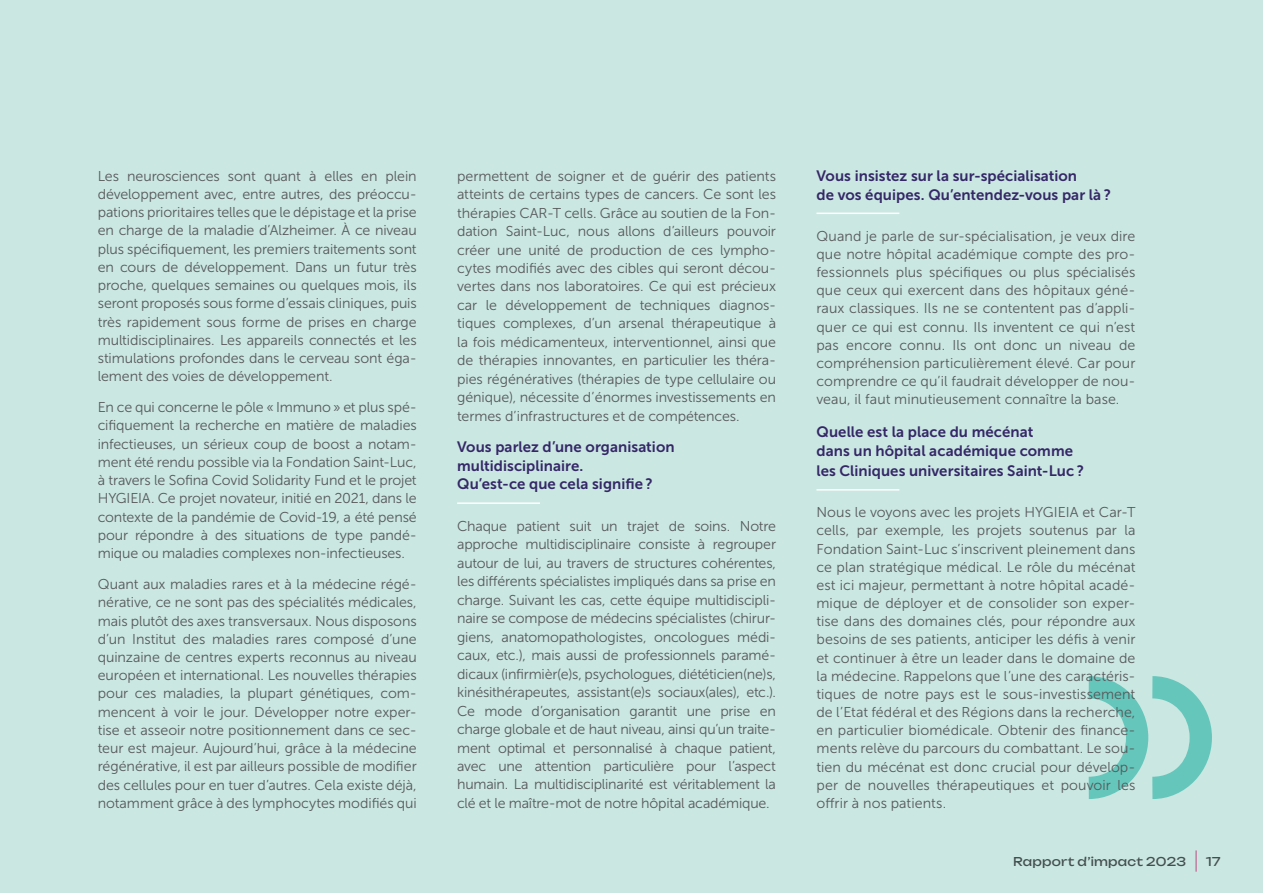
<style>
.page{position:relative;width:1263px;height:893px;background:#cae7e2}
.page>*{position:absolute;margin:0;border:0;box-sizing:border-box;transform-origin:0 0}
.t1{font:15px/18.5px "Museo Sans 700";letter-spacing:.005em;color:#352767}
.t2{font:14.25px/18.3px "Museo Sans 300";letter-spacing:-.005em;color:#57585a;text-align:justify}
.t3{font:12px "Unbounded";letter-spacing:.015em;color:#57585a}
</style>
<div class="page">
<svg style="left:1089px;top:676px;width:123px;height:123px"></svg>
<hr style="left:457px;top:502px;width:83px;height:2px;background:#fff">
<hr style="left:816px;top:213px;width:83px;height:1px;background:#fff">
<hr style="left:816px;top:489px;width:83px;height:2px;background:#fff">
<p class="t2" style="left:98px;top:167px;width:320px">Les neurosciences sont quant à elles en plein développement avec, entre autres, des préoccu&shy;pations prioritaires telles que le dépistage et la prise en charge de la maladie d’Alzheimer. À ce niveau plus spécifiquement, les premiers traitements sont en cours de développement. Dans un futur très proche, quelques semaines ou quelques mois, ils seront proposés sous forme d’essais cliniques, puis très rapidement sous forme de prises en charge multidisciplinaires. Les appareils connectés et les stimulations profondes dans le cerveau sont éga&shy;lement des voies de développement.</p>
<p class="t2" style="left:98px;top:398px;width:320px">En ce qui concerne le pôle « Immuno» et plus spé&shy;cifiquement la recherche en matière de maladies infectieuses, un sérieux coup de boost a notam&shy;ment été rendu possible via la Fondation Saint-Luc, à travers le Sofina Covid Solidarity Fund et le projet HYGIEIA. Ce projet novateur, initié en 2021, dans le contexte de la pandémie de Covid-19, a été pensé pour répondre à des situations de type pandé&shy;mique ou maladies complexes non-infectieuses.</p>
<p class="t2" style="left:98px;top:575px;width:320px">Quant aux maladies rares et à la médecine régé&shy;nérative, ce ne sont pas des spécialités médicales, mais plutôt des axes transversaux. Nous disposons d’un Institut des maladies rares composé d’une quinzaine de centres experts reconnus au niveau européen et international. Les nouvelles thérapies pour ces maladies, la plupart génétiques, com&shy;mencent à voir le jour. Développer notre exper&shy;tise et asseoir notre positionnement dans ce sec&shy;teur est majeur. Aujourd’hui, grâce à la médecine régénérative, il est par ailleurs possible de modifier des cellules pour en tuer d’autres. Cela existe déjà, notamment grâce à des lymphocytes modifiés qui</p>
<p class="t2" style="left:457px;top:167px;width:320px">permettent de soigner et de guérir des patients atteints de certains types de cancers. Ce sont les thérapies CAR-T cells. Grâce au soutien de la Fon&shy;dation Saint-Luc, nous allons d’ailleurs pouvoir créer une unité de production de ces lympho&shy;cytes modifiés avec des cibles qui seront décou&shy;vertes dans nos laboratoires. Ce qui est précieux car le développement de techniques diagnos&shy;tiques complexes, d’un arsenal thérapeutique à la fois médicamenteux, interventionnel, ainsi que de thérapies innovantes, en particulier les théra&shy;pies régénératives (thérapies de type cellulaire ou génique), nécessite d’énormes investissements en termes d’infrastructures et de compétences.</p>
<p class="t1" style="left:457px;top:438px;width:219px">Vous parlez d’une organisation multidisciplinaire.<br>Qu’est-ce que cela signifie ?</p>
<p class="t2" style="left:457px;top:517px;width:320px">Chaque patient suit un trajet de soins. Notre approche multidisciplinaire consiste à regrouper autour de lui, au travers de structures cohérentes, les différents spécialistes impliqués dans sa prise en charge. Suivant les cas, cette équipe multidiscipli&shy;naire se compose de médecins spécialistes (chirur&shy;giens, anatomopathologistes, oncologues médi&shy;caux, etc.), mais aussi de professionnels paramé&shy;dicaux (infirmièr(e)s, psychologues, diététicien(ne)s, kinésithérapeutes, assistant(e)s sociaux(ales), etc.).<br>Ce mode d’organisation garantit une prise en charge globale et de haut niveau, ainsi qu’un traite&shy;ment optimal et personnalisé à chaque patient, avec une attention particulière pour l’aspect humain. La multidisciplinarité est véritablement la clé et le maître-mot de notre hôpital académique.</p>
<p class="t1" style="left:816px;top:167px;width:296px">Vous insistez sur la sur-spécialisation<br>de vos équipes. Qu’entendez-vous par là ?</p>
<p class="t2" style="left:816px;top:227px;width:320px">Quand je parle de sur-spécialisation, je veux dire que notre hôpital académique compte des pro&shy;fessionnels plus spécifiques ou plus spécialisés que ceux qui exercent dans des hôpitaux géné&shy;raux classiques. Ils ne se contentent pas d’appli&shy;quer ce qui est connu. Ils inventent ce qui n’est pas encore connu. Ils ont donc un niveau de compréhension particulièrement élevé. Car pour comprendre ce qu’il faudrait développer de nou&shy;veau, il faut minutieusement connaître la base.</p>
<p class="t1" style="left:816px;top:422px;width:269px;line-height:19.6px">Quelle est la place du mécénat<br>dans un hôpital académique comme les Cliniques universitaires Saint-Luc ?</p>
<p class="t2" style="left:816px;top:503px;width:320px">Nous le voyons avec les projets HYGIEIA et Car-T cells, par exemple, les projets soutenus par la Fondation Saint-Luc s’inscrivent pleinement dans ce plan stratégique médical. Le rôle du mécénat est ici majeur, permettant à notre hôpital acadé&shy;mique de déployer et de consolider son exper&shy;tise dans des domaines clés, pour répondre aux besoins de ses patients, anticiper les défis à venir et continuer à être un leader dans le domaine de la médecine. Rappelons que l’une des caractéris&shy;tiques de notre pays est le sous-investissement de l’Etat fédéral et des Régions dans la recherche, en particulier biomédicale. Obtenir des finance&shy;ments relève du parcours du combattant. Le sou&shy;tien du mécénat est donc crucial pour dévelop&shy;per de nouvelles thérapeutiques et pouvoir les offrir à nos patients.</p>
<p class="t3" style="left:1013px;top:852px;width:174px">Rapport d’impact 2023</p>
<p class="t3" style="left:1206px;top:852px;width:16px">17</p>
</div>
